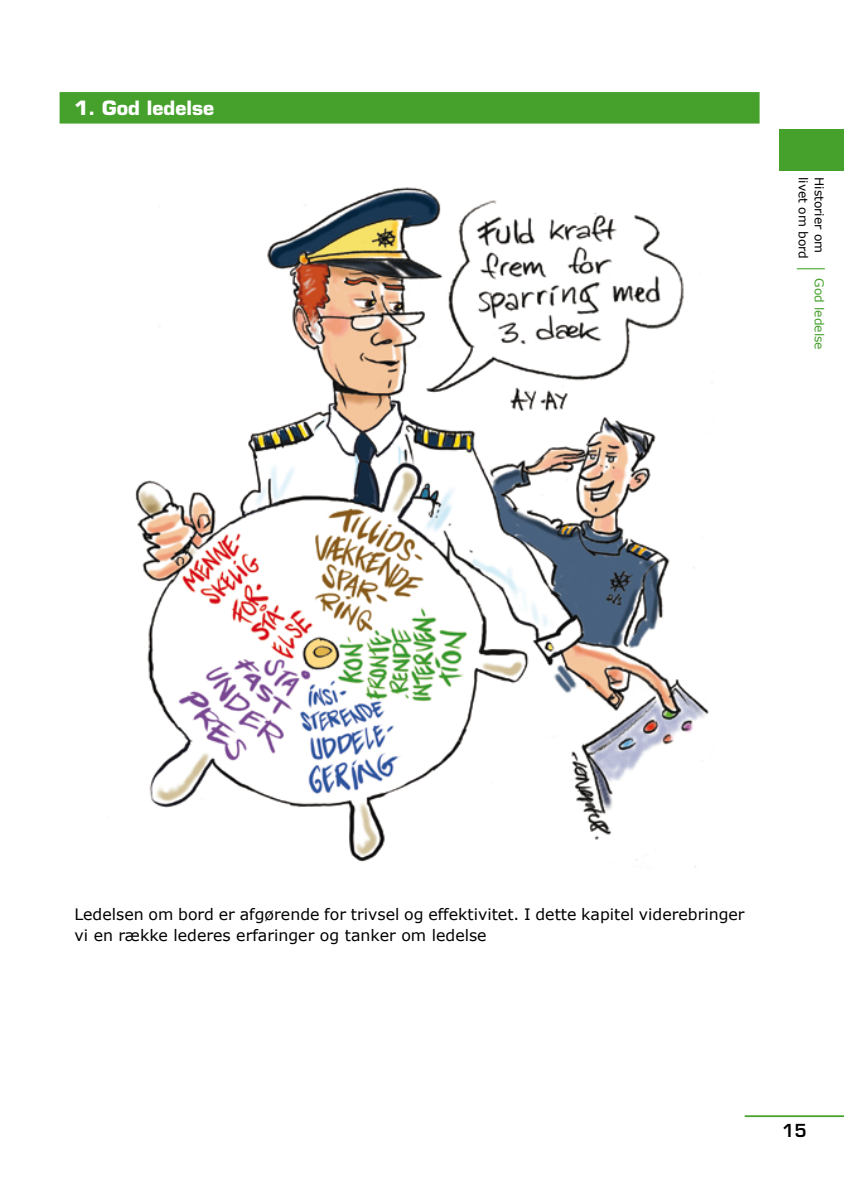
<style>
.page{position:relative;width:844px;height:1191px;background:#fff}
.page>*{position:absolute;margin:0;border:0;box-sizing:border-box;transform-origin:0 0}
.t1{font:29.4px "Verdana";color:#45a12b;scale:.42 1}
.t2{font:700 19.25px "Eurostile";color:#fff}
.t3{font:600 17.5px "Eurostile";color:#000}
.t4{font:15.75px/21px "Verdana";color:#000}
.t5{font:12.25px "Verdana";color:#000}
.t6{font:12.25px "Verdana";color:#45a12b}
</style>
<div class="page">
<img style="left:135px;top:187px;width:577px;height:680px">
<hr style="left:744px;top:1115px;width:99px;height:2px;background:#45a12b">
<div style="left:778px;top:129px;width:65px;height:41px;background:#45a12b"></div>
<div style="left:60px;top:92px;width:699px;height:32px;background:#45a12b"></div>
<p class="t2" style="left:74px;top:96px;width:141px">1. God ledelse</p>
<p class="t5" style="left:811px;top:177px;width:83px;rotate:90deg">livet om bord</p>
<p class="t5" style="left:826px;top:177px;width:77px;rotate:90deg">Historier om</p>
<p class="t6" style="left:826px;top:278px;width:73px;rotate:90deg">God ledelse</p>
<h1 class="t1" style="left:831px;top:266px;width:15px;rotate:90deg">|</h1>
<p class="t4" style="left:74px;top:903px;width:671px">Ledelsen om bord er afgørende for trivsel og effektivitet. I dette kapitel viderebringer vi en række lederes erfaringer og tanker om ledelse</p>
<p class="t3" style="left:781px;top:1119px;width:26px">15</p>
</div>
